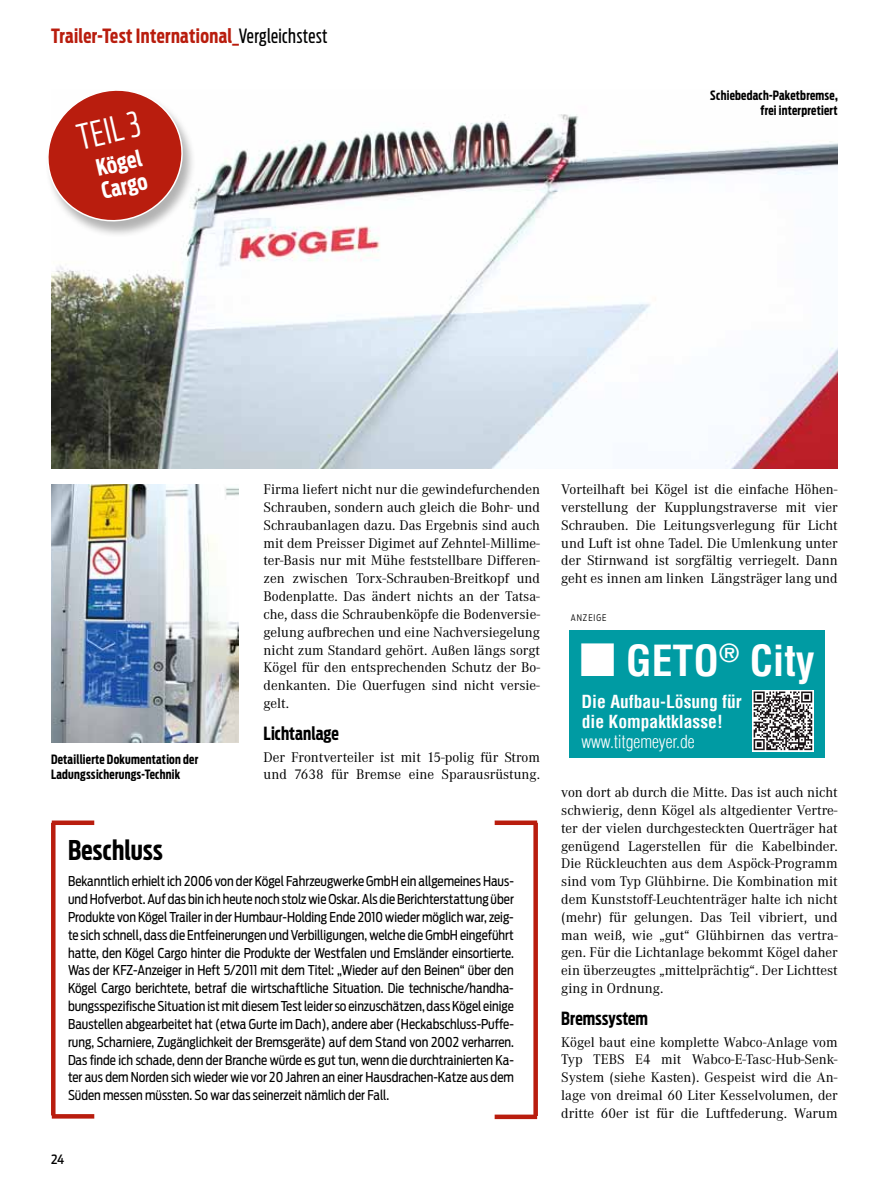
<style>
.page{position:relative;width:893px;height:1191px;background:#fff}
.page>*{position:absolute;margin:0;border:0;box-sizing:border-box;transform-origin:0 0}
.t1{font:700 condensed 41.85px "Helvetica Com";color:#fff}
.t2{font:300 34.65px "Antenna Extra Cond";color:#fff}
.t3{font:700 27px "Antenna Extra Cond";color:#000}
.t4{font:700 22.5px/23.4px "Antenna Extra Cond";color:#fff}
.t5{font:700 19.5px "Antenna Extra Cond";letter-spacing:.02em;color:#b91d0e}
.t6{font:700 18px "Antenna Extra Cond";letter-spacing:.005em;color:#000}
.t7{font:700 condensed 17.55px/20.2px "Helvetica Com";color:#fff}
.t8{font:300 condensed 17.55px "Helvetica Com";color:#fff}
.t9{font:14.55px/17.9px "Corporate A";color:#000;text-align:justify}
.t10{font:13.5px/17.9px "Antenna Cond";color:#000;text-align:justify;scale:.95 1}
.t11{font:700 12.75px/15px "Antenna Extra Cond";letter-spacing:.02em;color:#000}
.t12{font:500 12.75px "Antenna Cond";color:#000}
.t13{font:300 9px "Antenna Cond";letter-spacing:.11em;color:#000;scale:.95 1}
.s1{font-weight:400;color:#000}
</style>
<div class="page">
<div style="left:52px;top:820px;width:42px;height:5px;background:#b91d0e"></div>
<div style="left:51px;top:822px;width:5px;height:293px;background:#b91d0e"></div>
<svg style="left:52px;top:1114px;width:42px;height:4px"></svg>
<div style="left:495px;top:820px;width:42px;height:5px;background:#b91d0e"></div>
<div style="left:533px;top:822px;width:5px;height:294px;background:#b91d0e"></div>
<div style="left:495px;top:1114px;width:42px;height:5px;background:#b91d0e"></div>
<img style="left:51px;top:114px;width:787px;height:354px">
<img style="left:51px;top:484px;width:187px;height:258px">
<div style="left:570px;top:630px;width:255px;height:128px;background:#009ba3"></div>
<svg style="left:752px;top:690px;width:62px;height:61px"></svg>
<svg style="left:754px;top:691px;width:58px;height:59px;background:#898587"></svg>
<div style="left:45px;top:90px;width:151px;height:148px;background:#000;opacity:.3"></div>
<svg style="left:45px;top:90px;width:146px;height:140px"></svg>
<h3 class="t5" style="left:51px;top:24px;width:278px">Trailer-Test International_<span class="s1">Vergleichstest</span></h3>
<h2 class="t2" style="left:73px;top:117px;width:65px;rotate:-13deg">Teil 3</h2>
<h3 class="t4" style="left:94px;top:157px;width:48px;rotate:-13deg">Kögel<br>Cargo</h3>
<p class="t11" style="left:710px;top:87px;width:129px;text-align:right">Schiebedach-Paketbremse, frei interpretiert</p>
<p class="t11" style="left:51px;top:751px;width:149px">Detaillierte Dokumentation der<br>Ladungssicherungs-Technik</p>
<p class="t9" style="left:264px;top:481px;width:278px">Firma liefert nicht nur die gewindefurchenden Schrauben, sondern auch gleich die Bohr- und Schraubanlagen dazu. Das Ergebnis sind auch mit dem Preisser Digimet auf Zehntel-Millime&shy;ter-Basis nur mit Mühe feststellbare Differen&shy;zen zwischen Torx-Schrauben-Breitkopf und Bodenplatte. Das ändert nichts an der Tatsa&shy;che, dass die Schraubenköpfe die Bodenversie&shy;gelung aufbrechen und eine Nachversiegelung nicht zum Standard gehört. Außen längs sorgt Kögel für den entsprechenden Schutz der Bo&shy;denkanten. Die Querfugen sind nicht versie&shy;gelt.</p>
<p class="t6" style="left:264px;top:723px;width:77px">Lichtanlage</p>
<p class="t9" style="left:264px;top:748px;width:278px">Der Frontverteiler ist mit 15-polig für Strom und 7638 für Bremse eine Sparausrüstung.</p>
<h3 class="t3" style="left:68px;top:834px;width:96px">Beschluss</h3>
<p class="t10" style="left:68px;top:872px;width:471px">Bekanntlich erhielt ich 2006 von der Kögel Fahrzeugwerke GmbH ein allgemeines Haus&shy;und Hofverbot. Auf das bin ich heute noch stolz wie Oskar. Als die Berichterstattung über Produkte von Kögel Trailer in der Humbaur-Holding Ende 2010 wieder möglich war, zeig&shy;te sich schnell, dass die Entfeinerungen und Verbilligungen, welche die GmbH eingeführt hatte, den Kögel Cargo hinter die Produkte der Westfalen und Emsländer einsortierte.<br>Was der KFZ-Anzeiger in Heft 5/2011 mit dem Titel: „Wieder auf den Beinen“ über den Kögel Cargo berichtete, betraf die wirtschaftliche Situation. Die technische/handha&shy;bungsspezifische Situation ist mit diesem Test leider so einzuschätzen, dass Kögel einige Baustellen abgearbeitet hat (etwa Gurte im Dach), andere aber (Heckabschluss-Puffe&shy;rung, Scharniere, Zugänglichkeit der Bremsgeräte) auf dem Stand von 2002 verharren.<br>Das finde ich schade, denn der Branche würde es gut tun, wenn die durchtrainierten Ka&shy;ter aus dem Norden sich wieder wie vor 20 Jahren an einer Hausdrachen-Katze aus dem Süden messen müssten. So war das seinerzeit nämlich der Fall.</p>
<p class="t12" style="left:51px;top:1151px;width:15px">24</p>
<p class="t9" style="left:561px;top:481px;width:278px">Vorteilhaft bei Kögel ist die einfache Höhen&shy;verstellung der Kupplungstraverse mit vier Schrauben. Die Leitungsverlegung für Licht und Luft ist ohne Tadel. Die Umlenkung unter der Stirnwand ist sorgfältig verriegelt. Dann geht es innen am linken Längsträger lang und</p>
<p class="t13" style="left:571px;top:612px;width:39px">ANZEIGE</p>
<h1 class="t1" style="left:580px;top:633px;width:236px">■ GETO<sup>®</sup> City</h1>
<p class="t7" style="left:581px;top:691px;width:162px">Die Aufbau-Lösung für die Kompaktklasse!</p>
<p class="t8" style="left:581px;top:730px;width:115px">www.titgemeyer.de</p>
<p class="t9" style="left:561px;top:783px;width:278px">von dort ab durch die Mitte. Das ist auch nicht schwierig, denn Kögel als altgedienter Vertre&shy;ter der vielen durchgesteckten Querträger hat genügend Lagerstellen für die Kabelbinder.<br>Die Rückleuchten aus dem Aspöck-Programm sind vom Typ Glühbirne. Die Kombination mit dem Kunststoff-Leuchtenträger halte ich nicht (mehr) für gelungen. Das Teil vibriert, und man weiß, wie „gut“ Glühbirnen das vertra&shy;gen. Für die Lichtanlage bekommt Kögel daher ein überzeugtes „mittelprächtig“. Der Lichttest ging in Ordnung.</p>
<p class="t6" style="left:561px;top:1008px;width:88px">Bremssystem</p>
<p class="t9" style="left:561px;top:1033px;width:278px">Kögel baut eine komplette Wabco-Anlage vom Typ TEBS E4 mit Wabco-E-Tasc-Hub-Senk-System (siehe Kasten). Gespeist wird die An&shy;lage von dreimal 60 Liter Kesselvolumen, der dritte 60er ist für die Luftfederung. Warum</p>
</div>
